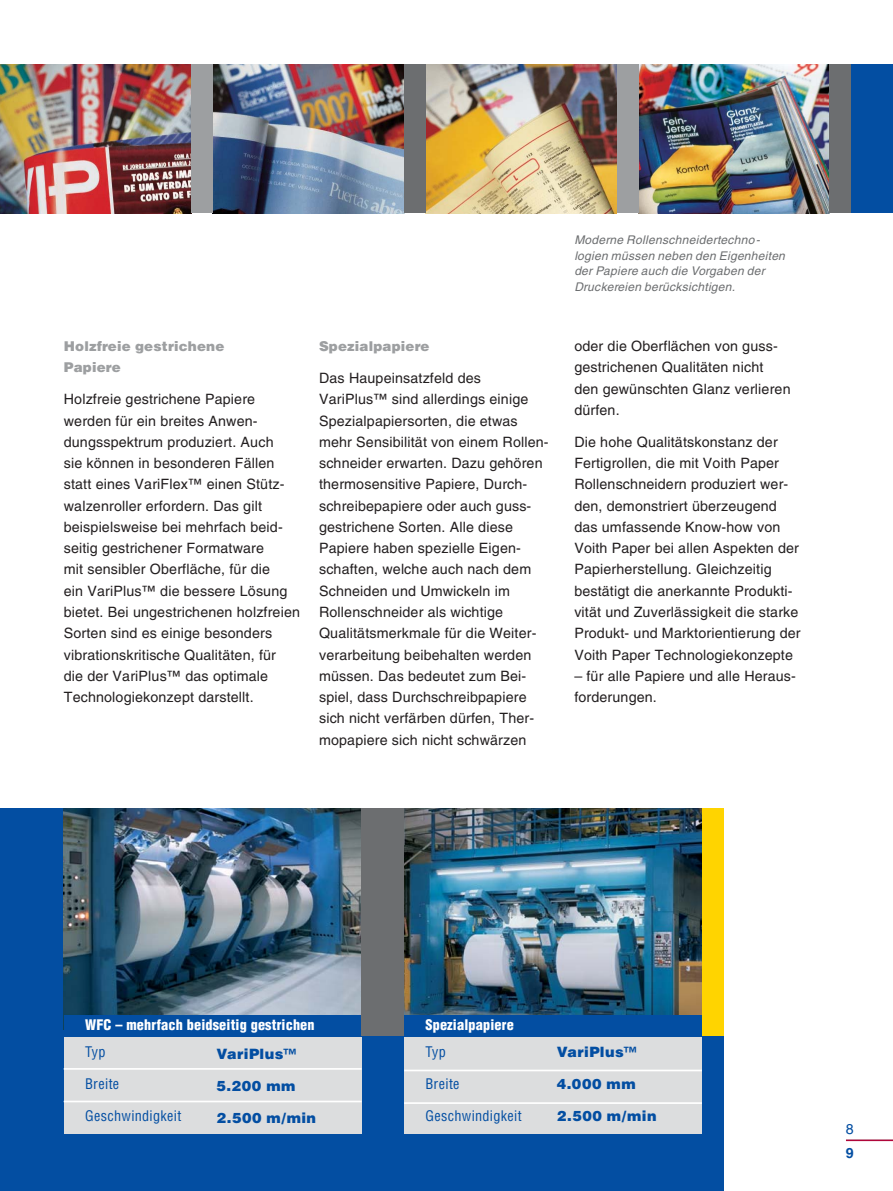
<style>
.page{position:relative;width:893px;height:1191px;background:#fff}
.page>*{position:absolute;margin:0;border:0;box-sizing:border-box;transform-origin:0 0}
.t1{font:14.25px/21.3px "Helvetica";letter-spacing:.01em;color:#231f20}
.t2{font:900 14.25px "Helvetica";letter-spacing:.03em;color:#034ea2}
.t3{font:condensed 14.25px "Helvetica";letter-spacing:.02em;color:#034ea2}
.t4{font:900 condensed 14.25px "Helvetica";letter-spacing:.01em;color:#fff}
.t5{font:14.25px "Helvetica";color:#034ea2}
.t6{font:700 14.25px "Helvetica";color:#034ea2}
.t7{font:900 13.5px/21.3px "Helvetica";letter-spacing:.01em;color:#9d9fa1}
.t8{font:italic 12px/15.9px "Helvetica";letter-spacing:.025em;color:#6c6e70}
</style>
<div class="page">
<hr style="left:846px;top:1140px;width:46px;height:1px;background:#b0053a">
<div style="left:0;top:808px;width:723px;height:383px;background:#034ea2"></div>
<div style="left:0;top:64px;width:892px;height:149px;background:#034ea2"></div>
<img style="left:0;top:64px;width:191px;height:149px">
<img style="left:213px;top:64px;width:191px;height:149px">
<img style="left:425px;top:64px;width:192px;height:149px">
<img style="left:638px;top:64px;width:191px;height:149px">
<div style="left:191px;top:64px;width:22px;height:149px;background:#9d9fa1"></div>
<div style="left:617px;top:64px;width:21px;height:149px;background:#9d9fa1"></div>
<div style="left:404px;top:64px;width:21px;height:149px;background:#6c6e70"></div>
<div style="left:829px;top:64px;width:21px;height:149px;background:#6c6e70"></div>
<img style="left:404px;top:808px;width:298px;height:207px">
<div style="left:404px;top:1036px;width:298px;height:98px;background:#dcddde"></div>
<hr style="left:404px;top:1070px;width:298px;height:1px;background:#fff">
<hr style="left:404px;top:1102px;width:298px;height:2px;background:#fff">
<img style="left:64px;top:808px;width:297px;height:207px">
<div style="left:64px;top:1036px;width:297px;height:98px;background:#dcddde"></div>
<hr style="left:64px;top:1068px;width:297px;height:2px;background:#fff">
<hr style="left:64px;top:1101px;width:297px;height:1px;background:#fff">
<div style="left:702px;top:808px;width:21px;height:228px;background:#ffd400"></div>
<div style="left:361px;top:808px;width:43px;height:228px;background:#6c6e70"></div>
<p class="t7" style="left:64px;top:337px;width:162px">Holzfreie gestrichene<br>Papiere</p>
<p class="t1" style="left:64px;top:390px;width:238px">Holzfreie gestrichene Papiere werden für ein breites Anwen&shy;dungsspektrum produziert. Auch<br>sie können in besonderen Fällen statt eines VariFlex™ einen Stütz&shy;walzenroller erfordern. Das gilt beispielsweise bei mehrfach beid&shy;seitig gestrichener Formatware<br>mit sensibler Oberfläche, für die<br>ein VariPlus™ die bessere Lösung bietet. Bei ungestrichenen holzfreien Sorten sind es einige besonders vibrationskritische Qualitäten, für<br>die der VariPlus™ das optimale Technologiekonzept darstellt.</p>
<p class="t7" style="left:319px;top:337px;width:112px">Spezialpapiere</p>
<p class="t1" style="left:319px;top:369px;width:231px">Das Haupeinsatzfeld des<br>VariPlus™ sind allerdings einige<br>Spezialpapiersorten, die etwas mehr Sensibilität von einem Rollen&shy;schneider erwarten. Dazu gehören thermosensitive Papiere, Durch&shy;schreibepapiere oder auch guss&shy;gestrichene Sorten. Alle diese<br>Papiere haben spezielle Eigen&shy;schaften, welche auch nach dem<br>Schneiden und Umwickeln im<br>Rollenschneider als wichtige<br>Qualitätsmerkmale für die Weiter&shy;verarbeitung beibehalten werden müssen. Das bedeutet zum Bei&shy;spiel, dass Durchschreibpapiere sich nicht verfärben dürfen, Ther&shy;mopapiere sich nicht schwärzen</p>
<p class="t8" style="left:574px;top:233px;width:212px">Moderne Rollenschneidertechno&shy;logien müssen neben den Eigenheiten der Papiere auch die Vorgaben der Druckereien berücksichtigen.</p>
<p class="t1" style="left:574px;top:337px;width:218px">oder die Oberflächen von guss&shy;gestrichenen Qualitäten nicht den gewünschten Glanz verlieren dürfen.</p>
<p class="t1" style="left:574px;top:433px;width:228px">Die hohe Qualitätskonstanz der Fertigrollen, die mit Voith Paper Rollenschneidern produziert wer&shy;den, demonstriert überzeugend das umfassende Know-how von Voith Paper bei allen Aspekten der Papierherstellung. Gleichzeitig bestätigt die anerkannte Produkti&shy;vität und Zuverlässigkeit die starke Produkt- und Marktorientierung der Voith Paper Technologiekonzepte</p>
<p class="t1" style="left:574px;top:666px;width:223px">– für alle Papiere und alle Heraus&shy;forderungen.</p>
<p class="t4" style="left:85px;top:1020px;width:231px">WFC – mehrfach beidseitig gestrichen</p>
<p class="t3" style="left:85px;top:1047px;width:22px">Typ</p>
<p class="t3" style="left:85px;top:1079px;width:36px">Breite</p>
<p class="t3" style="left:85px;top:1110px;width:98px">Geschwindigkeit</p>
<p class="t2" style="left:216px;top:1049px;width:82px">VariPlus™</p>
<p class="t2" style="left:216px;top:1081px;width:80px">5.200 mm</p>
<p class="t2" style="left:216px;top:1112px;width:101px">2.500 m/min</p>
<p class="t4" style="left:425px;top:1020px;width:90px">Spezialpapiere</p>
<p class="t3" style="left:425px;top:1047px;width:22px">Typ</p>
<p class="t3" style="left:425px;top:1079px;width:36px">Breite</p>
<p class="t3" style="left:425px;top:1110px;width:98px">Geschwindigkeit</p>
<p class="t2" style="left:557px;top:1047px;width:82px">VariPlus™</p>
<p class="t2" style="left:557px;top:1079px;width:80px">4.000 mm</p>
<p class="t2" style="left:557px;top:1111px;width:101px">2.500 m/min</p>
<p class="t5" style="left:846px;top:1124px;width:9px">8</p>
<p class="t6" style="left:846px;top:1147px;width:9px">9</p>
</div>
